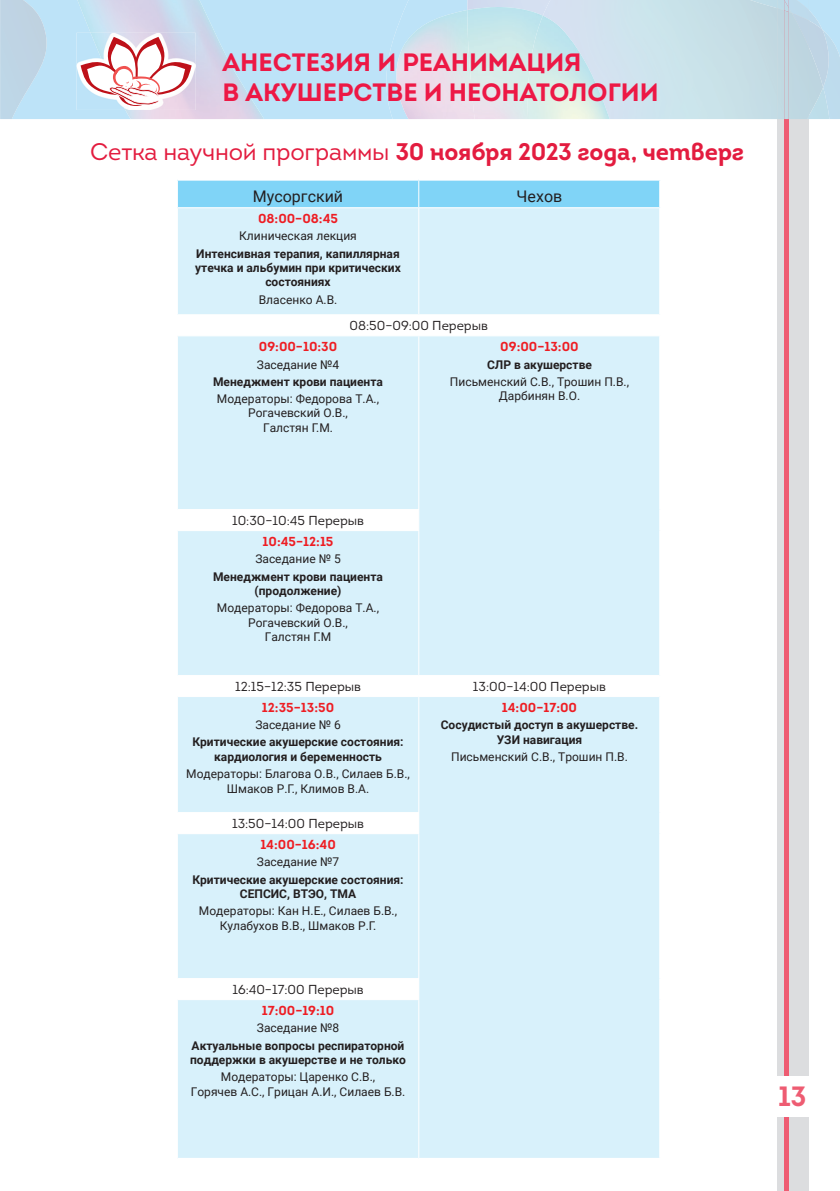
<style>
.page{position:relative;width:840px;height:1191px;background:#fff}
.page>*{position:absolute;margin:0;border:0;box-sizing:border-box;transform-origin:0 0}
.t1{font:700 27.8px "Intro";color:#ee5c72}
.t2{font:700 25px/30px "Intro";color:#ed1845}
.t3{font:24px "Intro Bold Alt";letter-spacing:-.01em;color:#e31c3f}
.t4{font:16px "Roboto";color:#231f20}
.t5{font:13px "Intro";color:#231f20}
.t6{font:700 13px "Intro";color:#ee1d23}
.t7{font:12px/14.4px "Roboto";color:#231f20;text-align:center}
.t8{font:700 12px/14.4px "Roboto";color:#231f20;text-align:center}
.s1{font-family:"Intro"}
</style>
<div class="page">
<div style="left:777px;top:1100px;width:31px;height:91px;background:#dcdddf"></div>
<div style="left:777px;top:0;width:31px;height:1076px;background:#dcdddf"></div>
<hr style="left:784px;top:0;width:4px;height:1191px;background:#ee5c72">
<div style="left:775px;top:1076px;width:36px;height:40px;background:#fff"></div>
<hr style="left:0;top:119px;width:777px;height:1px;background:#fafcfd">
<img style="left:77px;top:0;width:187px;height:119px">
<img style="left:828px;top:30px;width:11px;height:89px">
<img style="left:808px;top:21px;width:20px;height:98px">
<div style="left:386px;top:0;width:81px;height:119px;background:#bde3f8"></div>
<img style="left:808px;top:10px;width:13px;height:20px">
<img style="left:791px;top:0;width:17px;height:11px">
<img style="left:777px;top:0;width:14px;height:11px">
<svg style="left:783px;top:0;width:5px;height:11px"></svg>
<img style="left:808px;top:47px;width:14px;height:69px">
<img style="left:784px;top:11px;width:24px;height:108px">
<img style="left:0;top:0;width:55px;height:119px">
<img style="left:395px;top:10px;width:72px;height:109px">
<img style="left:467px;top:7px;width:75px;height:112px">
<img style="left:527px;top:16px;width:82px;height:103px">
<img style="left:76px;top:33px;width:14px;height:77px">
<img style="left:90px;top:33px;width:105px;height:77px">
<svg style="left:81px;top:37px;width:110px;height:68px"></svg>
<div style="left:178px;top:208px;width:480px;height:949px;background:#d8f1fb"></div>
<svg style="left:178px;top:813px;width:240px;height:186px;fill:#d8f1fb"></svg>
<div style="left:177px;top:180px;width:482px;height:28px;background:#80d4f7"></div>
<hr style="left:177px;top:207px;width:241px;height:1px;background:#fff">
<hr style="left:418px;top:207px;width:240px;height:1px;background:#fff">
<hr style="left:418px;top:208px;width:1px;height:106px;background:#fff">
<hr style="left:177px;top:314px;width:241px;height:1px;background:#fff">
<hr style="left:418px;top:314px;width:240px;height:1px;background:#fff">
<hr style="left:177px;top:335px;width:241px;height:1px;background:#fff">
<hr style="left:418px;top:335px;width:240px;height:1px;background:#fff">
<hr style="left:418px;top:336px;width:1px;height:173px;background:#fff">
<hr style="left:177px;top:509px;width:242px;height:1px;background:#fff">
<svg style="left:418px;top:510px;width:1px;height:20px"></svg>
<hr style="left:177px;top:530px;width:242px;height:1px;background:#fff">
<hr style="left:418px;top:531px;width:1px;height:144px;background:#fff">
<hr style="left:177px;top:675px;width:241px;height:1px;background:#fff">
<hr style="left:418px;top:675px;width:240px;height:1px;background:#fff">
<svg style="left:418px;top:676px;width:1px;height:20px"></svg>
<hr style="left:177px;top:696px;width:241px;height:1px;background:#fff">
<hr style="left:418px;top:696px;width:240px;height:1px;background:#fff">
<hr style="left:418px;top:697px;width:1px;height:115px;background:#fff">
<hr style="left:177px;top:812px;width:242px;height:1px;background:#fff">
<svg style="left:418px;top:813px;width:1px;height:20px"></svg>
<hr style="left:177px;top:833px;width:242px;height:1px;background:#fff">
<hr style="left:418px;top:834px;width:1px;height:144px;background:#fff">
<hr style="left:177px;top:978px;width:242px;height:1px;background:#fff">
<svg style="left:418px;top:979px;width:1px;height:20px"></svg>
<hr style="left:177px;top:999px;width:242px;height:1px;background:#fff">
<hr style="left:418px;top:1000px;width:1px;height:157px;background:#fff">
<h2 class="t2" style="left:222px;top:47px;width:437px">АНЕСТЕЗИЯ И РЕАНИМАЦИЯ<br>В АКУШЕРСТВЕ И НЕОНАТОЛОГИИ</h2>
<h3 class="t3" style="left:90px;top:136px;width:655px"><span class="s1">Сетка научной программы</span> 30 ноября 2023 года, четверг</h3>
<h3 class="t4" style="left:253px;top:185px;width:92px">Мусоргский</h3>
<h3 class="t4" style="left:516px;top:185px;width:47px">Чехов</h3>
<p class="t6" style="left:258px;top:210px;width:82px">08:00–08:45</p>
<p class="t7" style="left:239px;top:228px;width:119px">Клиническая лекция</p>
<p class="t8" style="left:195px;top:246px;width:207px">Интенсивная терапия, капиллярная утечка и альбумин при критических состояниях</p>
<p class="t7" style="left:259px;top:292px;width:80px">Власенко А.В.</p>
<p class="t5" style="left:349px;top:318px;width:140px">08:50–09:00 Перерыв</p>
<p class="t6" style="left:259px;top:338px;width:80px">09:00–10:30</p>
<p class="t7" style="left:257px;top:356px;width:84px">Заседание №4</p>
<p class="t8" style="left:213px;top:374px;width:171px">Менеджмент крови пациента</p>
<p class="t7" style="left:217px;top:391px;width:163px">Модераторы: Федорова Т.А.,<br>Рогачевский О.В.,<br>Галстян Г.М.</p>
<p class="t6" style="left:500px;top:338px;width:80px">09:00–13:00</p>
<p class="t8" style="left:486px;top:356px;width:106px">СЛР в акушерстве</p>
<p class="t7" style="left:449px;top:374px;width:180px">Письменский С.В., Трошин П.В.,<br>Дарбинян В.О.</p>
<p class="t5" style="left:232px;top:512px;width:133px">10:30–10:45 Перерыв</p>
<p class="t6" style="left:262px;top:533px;width:72px">10:45–12:15</p>
<p class="t7" style="left:255px;top:551px;width:87px">Заседание № 5</p>
<p class="t8" style="left:213px;top:568px;width:171px">Менеджмент крови пациента (продолжение)</p>
<p class="t7" style="left:217px;top:600px;width:163px">Модераторы: Федорова Т.А.,<br>Рогачевский О.В.,<br>Галстян Г.М</p>
<p class="t5" style="left:235px;top:678px;width:127px">12:15–12:35 Перерыв</p>
<p class="t5" style="left:472px;top:678px;width:134px">13:00–14:00 Перерыв</p>
<p class="t6" style="left:262px;top:699px;width:74px">12:35–13:50</p>
<p class="t7" style="left:255px;top:717px;width:87px">Заседание № 6</p>
<p class="t8" style="left:192px;top:734px;width:212px">Критические акушерские состояния: кардиология и беременность</p>
<p class="t7" style="left:186px;top:766px;width:225px">Модераторы: Благова О.В., Силаев Б.В.,<br>Шмаков Р.Г., Климов В.А.</p>
<p class="t6" style="left:501px;top:699px;width:77px">14:00–17:00</p>
<p class="t8" style="left:440px;top:717px;width:199px">Сосудистый доступ в акушерстве.<br>УЗИ навигация</p>
<p class="t7" style="left:451px;top:749px;width:178px">Письменский С.В., Трошин П.В.</p>
<p class="t5" style="left:232px;top:815px;width:133px">13:50–14:00 Перерыв</p>
<p class="t6" style="left:260px;top:836px;width:77px">14:00–16:40</p>
<p class="t7" style="left:257px;top:854px;width:84px">Заседание №7</p>
<p class="t8" style="left:192px;top:871px;width:212px">Критические акушерские состояния:<br>СЕПСИС, ВТЭО, ТМА</p>
<p class="t7" style="left:199px;top:903px;width:199px">Модераторы: Кан Н.Е., Силаев Б.В.,<br>Кулабухов В.В., Шмаков Р.Г.</p>
<p class="t5" style="left:232px;top:981px;width:133px">16:40–17:00 Перерыв</p>
<p class="t6" style="left:261px;top:1002px;width:74px">17:00–19:10</p>
<p class="t7" style="left:257px;top:1020px;width:84px">Заседание №8</p>
<p class="t8" style="left:190px;top:1037px;width:217px;text-align:left">Актуальные вопросы респираторной поддержки в акушерстве и не только</p>
<p class="t7" style="left:191px;top:1069px;width:216px">Модераторы: Царенко С.В.,<br>Горячев А.С., Грицан А.И., Силаев Б.В.</p>
<h1 class="t1" style="left:777px;top:1079px;width:30px">13</h1>
</div>
